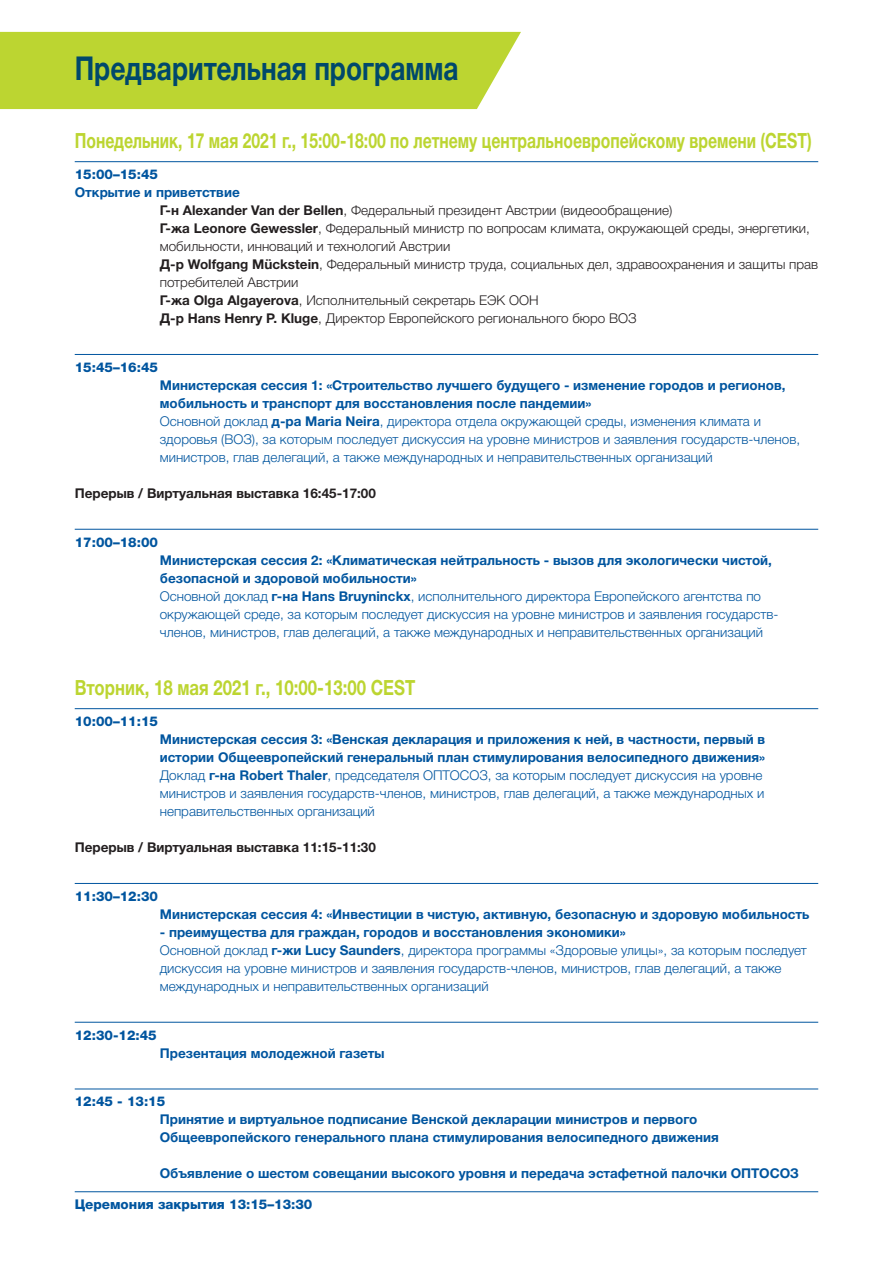
<style>
.page{position:relative;width:893px;height:1263px;background:#fff}
.page>*{position:absolute;margin:0;border:0;box-sizing:border-box;transform-origin:0 0}
.t1{font:700 33px "Helvetica Neue Cyr";color:#00486b;scale:.8 1}
.t2{font:700 21px "Helvetica Neue Cyr";color:#bcd531;scale:.75 1}
.t3{font:700 21px "Helvetica Neue Cyr";color:#bcd531;scale:.8 1}
.t4{font:300 13.5px/18px "Helvetica Neue Cyr";color:#01559f}
.t5{font:700 13.5px/18px "Helvetica Neue Cyr";color:#01559f}
.t6{font:300 13.5px/18px "Helvetica Neue Cyr";color:#231f20}
.t7{font:800 13.5px "Helvetica Neue Cyr";color:#01559f}
.t8{font:700 13.5px "Helvetica Neue Cyr";color:#231f20}
.s1{font-weight:700}
.s2{font-family:"Helvetica Neue LT Com";font-weight:700}
</style>
<div class="page">
<div style="left:0;top:32px;width:521px;height:77px;background:#bcd531"></div>
<hr style="left:75px;top:161px;width:743px;height:1px;background:#01559f">
<hr style="left:75px;top:354px;width:743px;height:1px;background:#01559f">
<hr style="left:75px;top:529px;width:743px;height:1px;background:#01559f">
<hr style="left:75px;top:708px;width:743px;height:1px;background:#01559f">
<hr style="left:75px;top:883px;width:743px;height:1px;background:#01559f">
<hr style="left:75px;top:1022px;width:743px;height:1px;background:#01559f">
<hr style="left:75px;top:1088px;width:743px;height:1px;background:#01559f">
<hr style="left:75px;top:1191px;width:743px;height:1px;background:#01559f">
<p class="t1" style="left:75px;top:50px;width:482px">Предварительная программа</p>
<p class="t2" style="left:75px;top:129px;width:984px">Понедельник, 17 мая 2021 г., 15:00-18:00 по летнему центральноевропейскому времени (CEST)</p>
<p class="t7" style="left:75px;top:167px;width:85px">15:00–15:45</p>
<p class="t5" style="left:75px;top:183px;width:167px">Открытие и приветствие</p>
<p class="t6" style="left:160px;top:201px;width:514px"><span class="s1">Г-н Alexander Van der Bellen</span>, Федеральный президент Австрии (видеообращение)</p>
<p class="t6" style="left:160px;top:219px;width:651px"><span class="s1">Г-жа Leonore Gewessler</span>, Федеральный министр по вопросам климата, окружающей среды, энергетики, мобильности, инноваций и технологий Австрии</p>
<p class="t6" style="left:160px;top:255px;width:660px"><span class="s1">Д-р Wolfgang M</span><span class="s2">ü</span><span class="s1">ckstein</span>, Федеральный министр труда, социальных дел, здравоохранения и защиты прав потребителей Австрии</p>
<p class="t6" style="left:160px;top:291px;width:380px"><span class="s1">Г-жа Olga Algayerova</span>, Исполнительный секретарь ЕЭК ООН</p>
<p class="t6" style="left:160px;top:309px;width:478px"><span class="s1">Д-р Hans Henry P. Kluge</span>, Директор Европейского регионального бюро ВОЗ</p>
<p class="t7" style="left:75px;top:360px;width:85px">15:45–16:45</p>
<p class="t5" style="left:160px;top:376px;width:627px">Министерская сессия 1: «Строительство лучшего будущего - изменение городов и регионов, мобильность и транспорт для восстановления после пандемии»</p>
<p class="t4" style="left:160px;top:412px;width:642px">Основной доклад <span class="s1">д-ра Maria Neira</span>, директора отдела окружающей среды, изменения климата и здоровья (ВОЗ), за которым последует дискуссия на уровне министров и заявления государств-членов, министров, глав делегаций, а также международных и неправительственных организаций</p>
<p class="t8" style="left:75px;top:486px;width:303px">Перерыв / Виртуальная выставка 16:45-17:00</p>
<p class="t7" style="left:75px;top:534px;width:85px">17:00–18:00</p>
<p class="t5" style="left:160px;top:551px;width:614px">Министерская сессия 2: «Климатическая нейтральность - вызов для экологически чистой, безопасной и здоровой мобильности»</p>
<p class="t4" style="left:160px;top:587px;width:620px">Основной доклад <span class="s1">г-на Hans Bruyninckx</span>, исполнительного директора Европейского агентства по окружающей среде, за которым последует дискуссия на уровне министров и заявления государств&shy;членов, министров, глав делегаций, а также международных и неправительственных организаций</p>
<p class="t3" style="left:75px;top:676px;width:427px">Вторник, 18 мая 2021 г., 10:00-13:00 CEST</p>
<p class="t7" style="left:75px;top:714px;width:85px">10:00–11:15</p>
<p class="t5" style="left:160px;top:730px;width:607px">Министерская сессия 3: «Венская декларация и приложения к ней, в частности, первый в истории Общеевропейский генеральный план стимулирования велосипедного движения»</p>
<p class="t4" style="left:160px;top:766px;width:606px">Доклад <span class="s1">г-на Robert Thaler</span>, председателя ОПТОСОЗ, за которым последует дискуссия на уровне министров и заявления государств-членов, министров, глав делегаций, а также международных и неправительственных организаций</p>
<p class="t8" style="left:75px;top:840px;width:303px">Перерыв / Виртуальная выставка 11:15-11:30</p>
<p class="t7" style="left:75px;top:889px;width:85px">11:30–12:30</p>
<p class="t5" style="left:160px;top:905px;width:651px">Министерская сессия 4: «Инвестиции в чистую, активную, безопасную и здоровую мобильность</p>
<p class="t5" style="left:160px;top:923px;width:468px">- преимущества для граждан, городов и восстановления экономики»</p>
<p class="t4" style="left:160px;top:941px;width:649px">Основной доклад <span class="s1">г-жи Lucy Saunders</span>, директора программы «Здоровые улицы», за которым последует дискуссия на уровне министров и заявления государств-членов, министров, глав делегаций, а также международных и неправительственных организаций</p>
<p class="t7" style="left:75px;top:1027px;width:84px">12:30-12:45</p>
<p class="t5" style="left:160px;top:1044px;width:226px">Презентация молодежной газеты</p>
<p class="t7" style="left:75px;top:1094px;width:92px">12:45 - 13:15</p>
<p class="t5" style="left:160px;top:1111px;width:561px">Принятие и виртуальное подписание Венской декларации министров и первого<br>Общеевропейского генерального плана стимулирования велосипедного движения</p>
<p class="t5" style="left:160px;top:1165px;width:641px">Объявление о шестом совещании высокого уровня и передача эстафетной палочки ОПТОСОЗ</p>
<p class="t7" style="left:75px;top:1197px;width:239px">Церемония закрытия 13:15–13:30</p>
</div>
